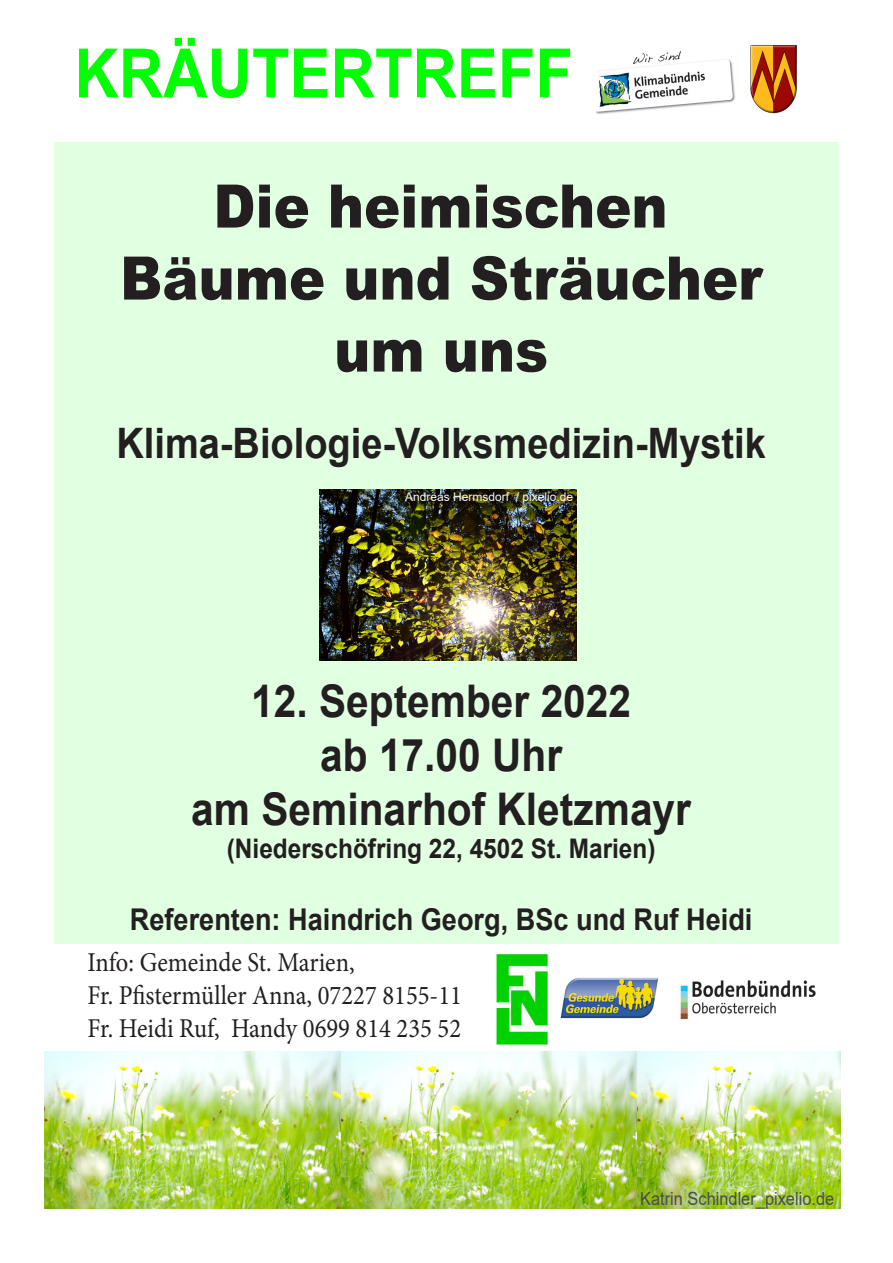
<style>
.page{position:relative;width:893px;height:1263px;background:#fff}
.page>*{position:absolute;margin:0;border:0;box-sizing:border-box;transform-origin:0 0}
.t1{font:700 67.95px "Arial";color:#0f0;scale:.9 1}
.t2{font:900 60px "Arial";color:#231f20;scale:.9 1}
.t3{font:700 45px "Arial";color:#231f20;scale:.9 1}
.t4{font:700 42px "Arial";color:#231f20;scale:.9 1}
.t5{font:700 30px "Arial";color:#231f20;scale:.9 1}
.t6{font:27.15px "Minion Pro";color:#231f20;scale:.9 1}
.t7{font:700 27px "Arial";color:#231f20;scale:.9 1}
.t8{font:18.15px "Arial";color:#4b4c4d;scale:.9 1}
.t9{font:12px "Arial";color:#f7f7f8}
</style>
<div class="page">
<img style="left:44px;top:1052px;width:797px;height:156px">
<img style="left:496px;top:954px;width:51px;height:90px">
<div style="left:54px;top:142px;width:785px;height:802px;background:#e1ffe1"></div>
<img style="left:597px;top:52px;width:138px;height:62px">
<img style="left:560px;top:977px;width:99px;height:42px">
<img style="left:750px;top:45px;width:47px;height:69px">
<img style="left:680px;top:980px;width:136px;height:40px">
<img style="left:320px;top:489px;width:256px;height:171px">
<p class="t1" style="left:74px;top:26px;width:555px">KRÄUTERTREFF</p>
<p class="t2" style="left:213px;top:163px;width:506px">Die heimischen</p>
<p class="t2" style="left:120px;top:235px;width:715px">Bäume und Sträucher</p>
<p class="t2" style="left:334px;top:307px;width:239px">um uns</p>
<p class="t4" style="left:117px;top:414px;width:723px">Klima-Biologie-Volksmedizin-Mystik</p>
<p class="t9" style="left:405px;top:488px;width:170px">Andreas Hermsdorf / pixelio.de</p>
<p class="t3" style="left:251px;top:670px;width:424px">12. September 2022</p>
<p class="t3" style="left:320px;top:724px;width:270px">ab 17.00 Uhr</p>
<p class="t3" style="left:191px;top:778px;width:557px">am Seminarhof Kletzmayr</p>
<p class="t7" style="left:227px;top:829px;width:478px">(Niederschöfring 22, 4502 St. Marien)</p>
<p class="t5" style="left:130px;top:898px;width:693px">Referenten: Haindrich Georg, BSc und Ruf Heidi</p>
<p class="t6" style="left:87px;top:944px;width:299px">Info: Gemeinde St. Marien,</p>
<p class="t6" style="left:87px;top:977px;width:418px">Fr. Pfistermüller Anna, 07227 8155-11</p>
<p class="t6" style="left:87px;top:1010px;width:417px">Fr. Heidi Ruf, Handy 0699 814 235 52</p>
<p class="t8" style="left:640px;top:1186px;width:217px">Katrin Schindler_pixelio.de</p>
</div>
